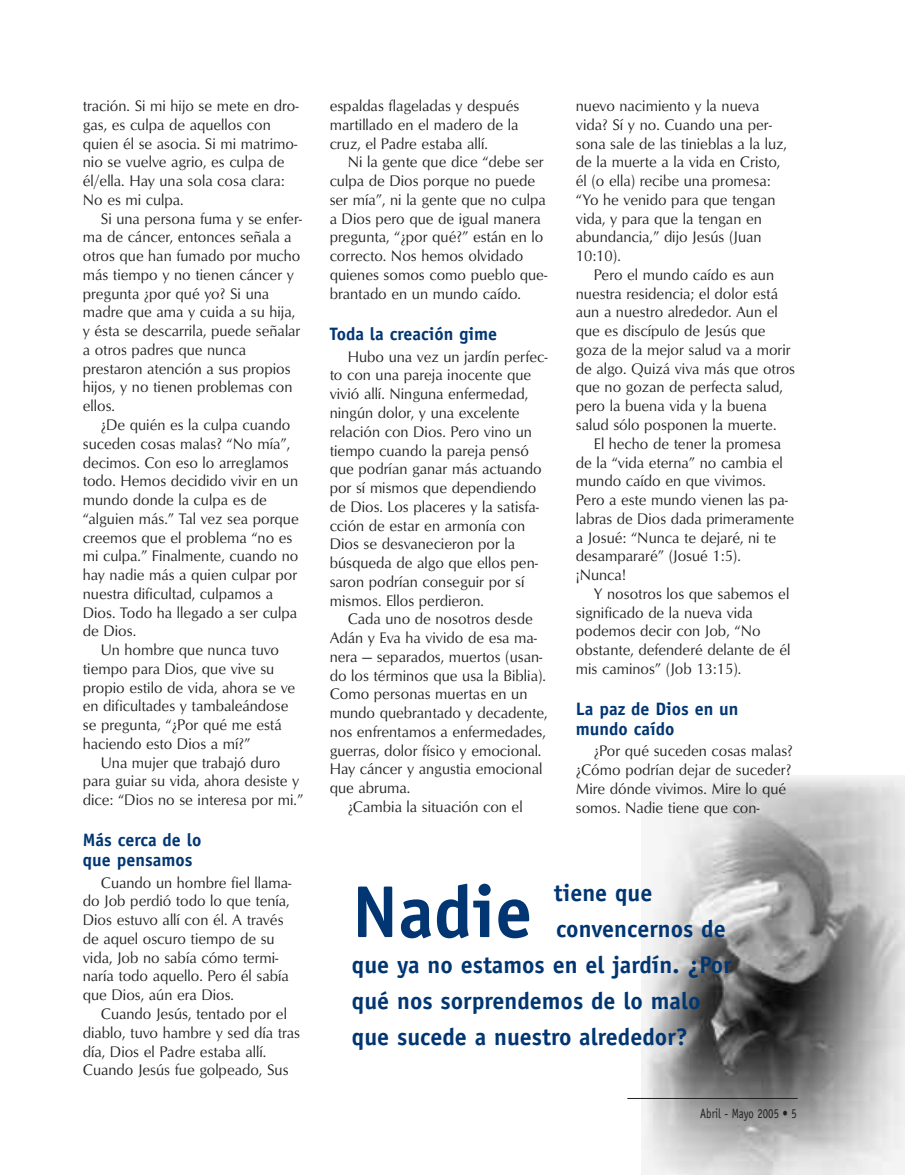
<style>
.page{position:relative;width:905px;height:1175px;background:#fff}
.page>*{position:absolute;margin:0;border:0;box-sizing:border-box;transform-origin:0 0}
.t1{font:700 73.65px "Officina Sans";color:#013673}
.t2{font:700 24px "Officina Sans";color:#013673}
.t3{font:700 18px/19.5px "Officina Sans";color:#013673}
.t4{font:15.75px/18.8px "Optimum Roman DTC";color:#231f20;scale:.95 1}
.t5{font:13.5px "Officina Sans";color:#231f20;scale:.8 1}
</style>
<div class="page">
<img style="left:641px;top:776px;width:263px;height:398px">
<hr style="left:627px;top:1098px;width:170px;height:1px;background:#231f20">
<p class="t4" style="left:83px;top:96px;width:229px">tración. Si mi hijo se mete en dro&shy;gas, es culpa de aquellos con quien él se asocia. Si mi matrimo&shy;nio se vuelve agrio, es culpa de él/ella. Hay una sola cosa clara:<br>No es mi culpa.</p>
<p class="t4" style="left:83px;top:209px;width:232px;text-indent:18px">Si una persona fuma y se enfer&shy;ma de cáncer, entonces señala a otros que han fumado por mucho más tiempo y no tienen cáncer y pregunta ¿por qué yo? Si una madre que ama y cuida a su hija, y ésta se descarrila, puede señalar a otros padres que nunca prestaron atención a sus propios hijos, y no tienen problemas con ellos.</p>
<p class="t4" style="left:83px;top:415px;width:229px;text-indent:18px">¿De quién es la culpa cuando suceden cosas malas? “No mía”, decimos. Con eso lo arreglamos todo. Hemos decidido vivir en un mundo donde la culpa es de “alguien más.” Tal vez sea porque creemos que el problema “no es mi culpa.” Finalmente, cuando no hay nadie más a quien culpar por nuestra dificultad, culpamos a<br>Dios. Todo ha llegado a ser culpa de Dios.</p>
<p class="t4" style="left:83px;top:640px;width:225px;text-indent:18px">Un hombre que nunca tuvo tiempo para Dios, que vive su propio estilo de vida, ahora se ve en dificultades y tambaleándose se pregunta, “¿Por qué me está haciendo esto Dios a mí?”</p>
<p class="t4" style="left:83px;top:753px;width:233px;text-align:center">Una mujer que trabajó duro<br>para guiar su vida, ahora desiste y dice: “Dios no se interesa por mi.”</p>
<p class="t3" style="left:83px;top:832px;width:120px">Más cerca de lo que pensamos</p>
<p class="t4" style="left:83px;top:873px;width:221px;text-indent:18px">Cuando un hombre fiel llama&shy;do Job perdió todo lo que tenía,<br>Dios estuvo allí con él. A través de aquel oscuro tiempo de su vida, Job no sabía cómo termi&shy;naría todo aquello. Pero él sabía que Dios, aún era Dios.</p>
<p class="t4" style="left:83px;top:1004px;width:230px;text-indent:18px">Cuando Jesús, tentado por el diablo, tuvo hambre y sed día tras día, Dios el Padre estaba allí.<br>Cuando Jesús fue golpeado, Sus</p>
<p class="t4" style="left:330px;top:96px;width:201px;text-align:justify">espaldas flageladas y después martillado en el madero de la cruz, el Padre estaba allí.</p>
<p class="t4" style="left:330px;top:153px;width:230px;text-indent:18px">Ni la gente que dice “debe ser culpa de Dios porque no puede ser mía”, ni la gente que no culpa a Dios pero que de igual manera pregunta, “¿por qué?” están en lo correcto. Nos hemos olvidado quienes somos como pueblo que&shy;brantado en un mundo caído.</p>
<p class="t3" style="left:330px;top:325px;width:169px">Toda la creación gime</p>
<p class="t4" style="left:330px;top:347px;width:231px;text-indent:18px">Hubo una vez un jardín perfec&shy;to con una pareja inocente que vivió allí. Ninguna enfermedad, ningún dolor, y una excelente relación con Dios. Pero vino un tiempo cuando la pareja pensó que podrían ganar más actuando por sí mismos que dependiendo de Dios. Los placeres y la satisfa&shy;cción de estar en armonía con<br>Dios se desvanecieron por la búsqueda de algo que ellos pen&shy;saron podrían conseguir por sí mismos. Ellos perdieron.</p>
<p class="t4" style="left:348px;top:609px;width:196px">Cada uno de nosotros desde</p>
<p class="t4" style="left:330px;top:628px;width:220px">Adán y Eva ha vivido de esa ma-</p>
<p class="t4" style="left:330px;top:647px;width:225px">nera — separados, muertos (usan-</p>
<p class="t4" style="left:330px;top:666px;width:229px">do los términos que usa la Biblia).</p>
<p class="t4" style="left:330px;top:684px;width:210px">Como personas muertas en un</p>
<p class="t4" style="left:330px;top:703px;width:231px">mundo quebrantado y decadente,</p>
<p class="t4" style="left:330px;top:722px;width:229px">nos enfrentamos a enfermedades,</p>
<p class="t4" style="left:330px;top:741px;width:224px">guerras, dolor físico y emocional.</p>
<p class="t4" style="left:330px;top:759px;width:225px">Hay cáncer y angustia emocional</p>
<p class="t4" style="left:330px;top:778px;width:86px">que abruma.</p>
<p class="t4" style="left:348px;top:797px;width:186px">¿Cambia la situación con el</p>
<p class="t4" style="left:576px;top:96px;width:224px">nuevo nacimiento y la nueva vida? Sí y no. Cuando una per&shy;sona sale de las tinieblas a la luz, de la muerte a la vida en Cristo, él (o ella) recibe una promesa: “Yo he venido para que tengan vida, y para que la tengan en abundancia,” dijo Jesús (Juan<br>10:10).</p>
<p class="t4" style="left:576px;top:265px;width:232px;text-indent:18px">Pero el mundo caído es aun nuestra residencia; el dolor está aun a nuestro alrededor. Aun el que es discípulo de Jesús que goza de la mejor salud va a morir de algo. Quizá viva más que otros que no gozan de perfecta salud, pero la buena vida y la buena salud sólo posponen la muerte.</p>
<p class="t4" style="left:576px;top:434px;width:231px;text-indent:18px">El hecho de tener la promesa de la “vida eterna” no cambia el mundo caído en que vivimos.<br>Pero a este mundo vienen las pa&shy;labras de Dios dada primeramente a Josué: “Nunca te dejaré, ni te desampararé” (Josué 1:5). ¡Nunca!</p>
<p class="t4" style="left:576px;top:584px;width:227px;text-indent:18px">Y nosotros los que sabemos el significado de la nueva vida podemos decir con Job, “No obstante, defenderé delante de él mis caminos” (Job 13:15).</p>
<p class="t3" style="left:576px;top:700px;width:164px">La paz de Dios en un mundo caído</p>
<p class="t4" style="left:576px;top:741px;width:230px;text-indent:18px">¿Por qué suceden cosas malas? ¿Cómo podrían dejar de suceder?<br>Mire dónde vivimos. Mire lo qué somos. Nadie tiene que con-</p>
<h1 class="t1" style="left:352px;top:884px;width:182px">Nadie</h1>
<h2 class="t2" style="left:554px;top:883px;width:100px">tiene que</h2>
<h2 class="t2" style="left:556px;top:919px;width:171px">convencernos de</h2>
<h2 class="t2" style="left:352px;top:955px;width:381px">que ya no estamos en el jardín. ¿Por</h2>
<h2 class="t2" style="left:352px;top:991px;width:350px">qué nos sorprendemos de lo malo</h2>
<h2 class="t2" style="left:352px;top:1027px;width:337px">que sucede a nuestro alrededor?</h2>
<p class="t5" style="left:700px;top:1108px;width:122px">Abril - Mayo 2005 • 5</p>
</div>
